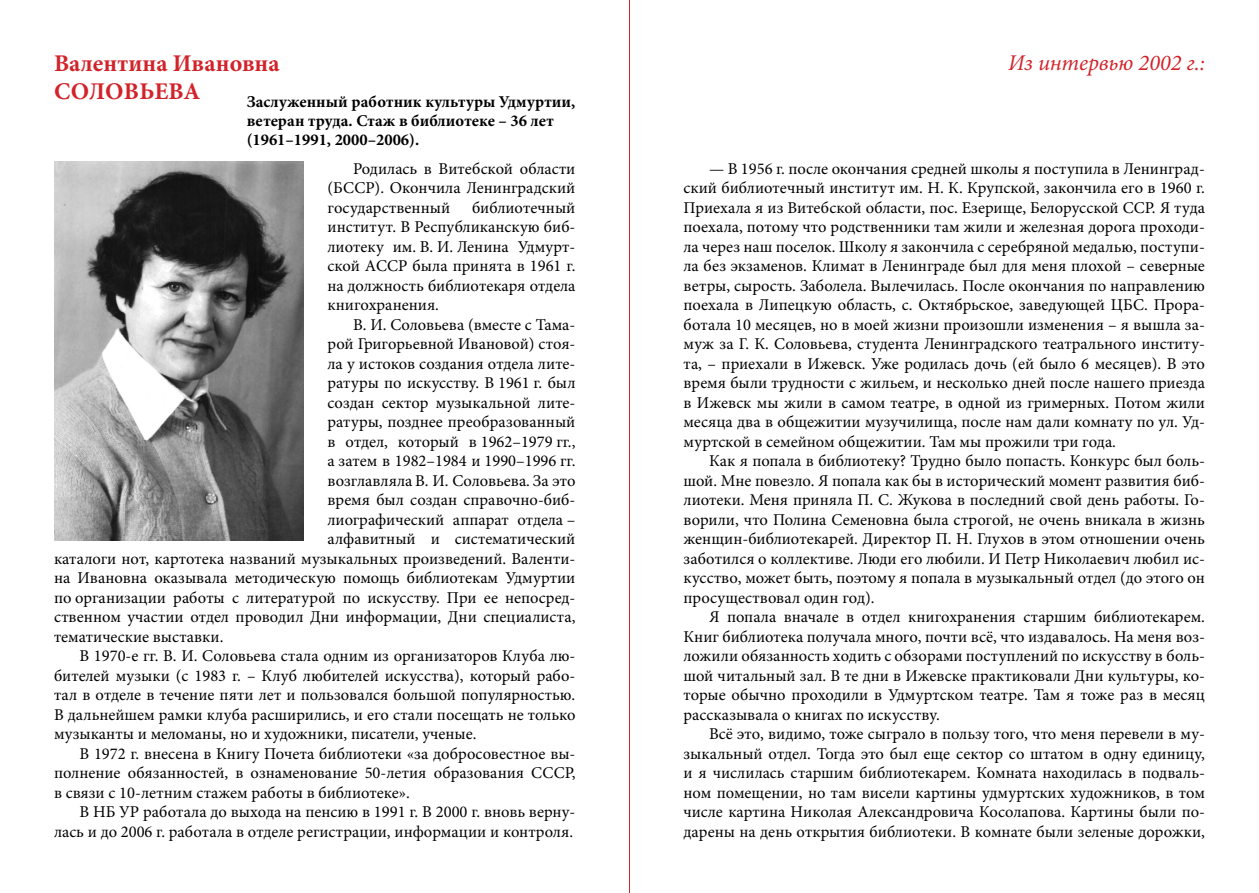
<style>
.page{position:relative;width:1259px;height:893px;background:#fff}
.page>*{position:absolute;margin:0;border:0;box-sizing:border-box;transform-origin:0 0}
.Normal__Web{font:700 24px "Minion Pro";color:#d2232a}
.Обычный{font:italic 22.5px "Minion Pro";letter-spacing:-.005em;color:#d2232a}
.Текст{font:16.5px/19.5px "Minion Pro";color:#000;text-align:justify}
.Normal__Web-2{font:700 16.5px/19px "Minion Pro";color:#000}
</style>
<div class="page">
<hr style="left:629px;top:0;width:1px;height:893px;background:#d2232a">
<img style="left:54px;top:162px;width:250px;height:378px">
<p class="Normal__Web" style="left:54px;top:47px;width:227px">Валентина Ивановна</p>
<p class="Normal__Web" style="left:54px;top:74px;width:148px">СОЛОВЬЕВА</p>
<p class="Normal__Web-2" style="left:247px;top:92px;width:330px">Заслуженный работник культуры Удмуртии, ветеран труда. Стаж в библиотеке – 36 лет (1961–1991, 2000–2006).</p>
<p class="Текст" style="left:327px;top:159px;width:249px;text-indent:26px">Родилась в Витебской области (БССР). Окончила Ленинградский государственный</p>
<p class="Текст" style="left:327px;top:198px;width:249px;text-indent:144px">библиотечный институт. В Республиканскую биб&shy;лиотеку им. В. И. Ленина Удмурт&shy;ской АССР была принята в 1961 г. на должность библиотекаря отдела книгохранения.</p>
<p class="Текст" style="left:353px;top:315px;width:224px">В. И. Соловьева (вместе с Тама-</p>
<p class="Текст" style="left:327px;top:334px;width:249px">рой Григорьевной Ивановой) стоя-</p>
<p class="Текст" style="left:327px;top:354px;width:249px">ла у истоков создания отдела лите-</p>
<p class="Текст" style="left:327px;top:373px;width:249px">ратуры по искусству. В 1961 г. был</p>
<p class="Текст" style="left:327px;top:393px;width:249px">создан сектор музыкальной лите-</p>
<p class="Текст" style="left:327px;top:412px;width:249px">ратуры, позднее преобразованный</p>
<p class="Текст" style="left:327px;top:432px;width:249px">в отдел, который в 1962–1979 гг.,</p>
<p class="Текст" style="left:327px;top:451px;width:249px">а затем в 1982–1984 и 1990–1996 гг.</p>
<p class="Текст" style="left:327px;top:471px;width:249px">возглавляла В. И. Соловьева. За это</p>
<p class="Текст" style="left:327px;top:490px;width:249px">время был создан справочно-биб-</p>
<p class="Текст" style="left:327px;top:510px;width:249px">лиографический аппарат отдела –</p>
<p class="Текст" style="left:327px;top:529px;width:249px">алфавитный и систематический</p>
<p class="Текст" style="left:54px;top:549px;width:523px">каталоги нот, картотека названий музыкальных произведений. Валенти-</p>
<p class="Текст" style="left:54px;top:568px;width:523px">на Ивановна оказывала методическую помощь библиотекам Удмуртии</p>
<p class="Текст" style="left:54px;top:588px;width:523px">по организации работы с литературой по искусству. При ее непосред-</p>
<p class="Текст" style="left:54px;top:607px;width:523px">ственном участии отдел проводил Дни информации, Дни специалиста,</p>
<p class="Текст" style="left:54px;top:627px;width:171px">тематические выставки.</p>
<p class="Текст" style="left:54px;top:646px;width:523px;text-indent:26px">В 1970-е гг. В. И. Соловьева стала одним из организаторов Клуба лю&shy;бителей музыки (с 1983 г. – Клуб любителей искусства), который рабо&shy;тал в отделе в течение пяти лет и пользовался большой популярностью.<br>В дальнейшем рамки клуба расширились, и его стали посещать не только музыканты и меломаны, но и художники, писатели, ученые.</p>
<p class="Текст" style="left:54px;top:744px;width:523px;text-indent:26px">В 1972 г. внесена в Книгу Почета библиотеки «за добросовестное вы&shy;полнение обязанностей, в ознаменование 50-летия образования СССР, в связи с 10-летним стажем работы в библиотеке».</p>
<p class="Текст" style="left:54px;top:802px;width:523px;text-align:right">В НБ УР работала до выхода на пенсию в 1991 г. В 2000 г. вновь верну&shy;лась и до 2006 г. работала в отделе регистрации, информации и контроля.</p>
<p class="Обычный" style="left:1008px;top:48px;width:198px">Из интервью 2002 г.:</p>
<p class="Текст" style="left:683px;top:159px;width:523px;text-indent:26px">— В 1956 г. после окончания средней школы я поступила в Ленинград&shy;ский библиотечный институт им. Н. К. Крупской, закончила его в 1960 г.<br>Приехала я из Витебской области, пос. Езерище, Белорусской ССР. Я туда поехала, потому что родственники там жили и железная дорога проходи&shy;ла через наш поселок. Школу я закончила с серебряной медалью, поступи&shy;ла без экзаменов. Климат в Ленинграде был для меня плохой – северные ветры, сырость. Заболела. Вылечилась. После окончания по направлению поехала в Липецкую область, с. Октябрьское, заведующей ЦБС. Прора&shy;ботала 10 месяцев, но в моей жизни произошли изменения – я вышла за&shy;муж за Г. К. Соловьева, студента Ленинградского театрального институ&shy;та, – приехали в Ижевск. Уже родилась дочь (ей было 6 месяцев). В это время были трудности с жильем, и несколько дней после нашего приезда в Ижевск мы жили в самом театре, в одной из гримерных. Потом жили месяца два в общежитии музучилища, после нам дали комнату по ул. Уд&shy;муртской в семейном общежитии. Там мы прожили три года.</p>
<p class="Текст" style="left:683px;top:451px;width:523px;text-indent:26px">Как я попала в библиотеку? Трудно было попасть. Конкурс был боль&shy;шой. Мне повезло. Я попала как бы в исторический момент развития биб&shy;лиотеки. Меня приняла П. С. Жукова в последний свой день работы. Го&shy;ворили, что Полина Семеновна была строгой, не очень вникала в жизнь женщин-библиотекарей. Директор П. Н. Глухов в этом отношении очень заботился о коллективе. Люди его любили. И Петр Николаевич любил ис&shy;кусство, может быть, поэтому я попала в музыкальный отдел (до этого он просуществовал один год).</p>
<p class="Текст" style="left:683px;top:607px;width:523px;text-indent:26px">Я попала вначале в отдел книгохранения старшим библиотекарем.<br>Книг библиотека получала много, почти всё, что издавалось. На меня воз&shy;ложили обязанность ходить с обзорами поступлений по искусству в боль&shy;шой читальный зал. В те дни в Ижевске практиковали Дни культуры, ко&shy;торые обычно проходили в Удмуртском театре. Там я тоже раз в месяц рассказывала о книгах по искусству.</p>
<p class="Текст" style="left:683px;top:724px;width:523px;text-indent:26px">Всё это, видимо, тоже сыграло в пользу того, что меня перевели в му&shy;зыкальный отдел. Тогда это был еще сектор со штатом в одну единицу, и я числилась старшим библиотекарем. Комната находилась в подваль&shy;ном помещении, но там висели картины удмуртских художников, в том числе картина Николая Александровича Косолапова. Картины были по&shy;дарены на день открытия библиотеки. В комнате были зеленые дорожки,</p>
</div>
